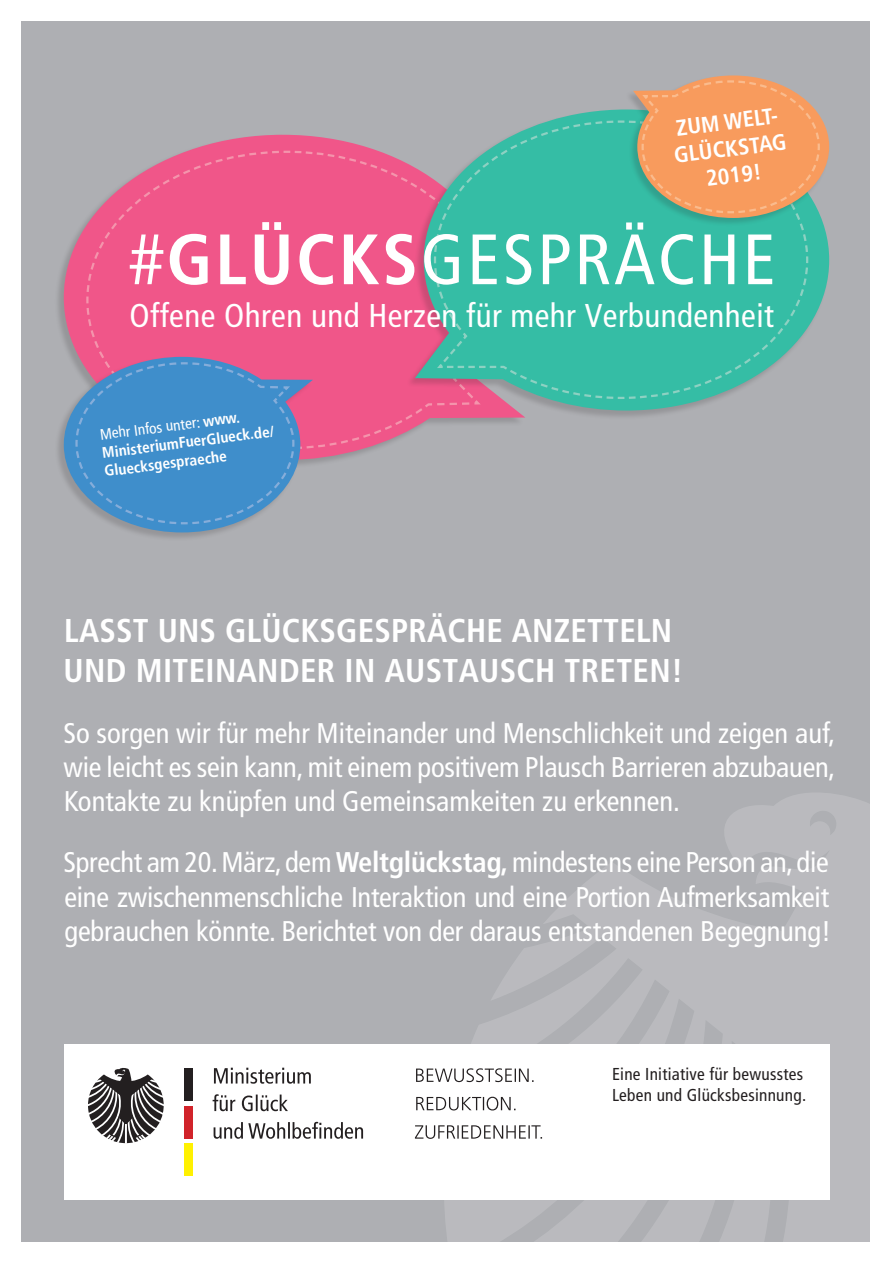
<style>
.page{position:relative;width:893px;height:1263px;background:#fff}
.page>*{position:absolute;margin:0;border:0;box-sizing:border-box;transform-origin:0 0}
.t1{font:condensed 71.1px "Frutiger";letter-spacing:.04em;color:#fff}
.t2{font:700 condensed 33px/39.6px "Frutiger";letter-spacing:.005em;color:#fff}
.t3{font:condensed 33px "Frutiger";letter-spacing:.015em;color:#fff}
.t4{font:condensed 28.5px/34.2px "Frutiger";letter-spacing:-.005em;color:#fff;text-align:justify}
.t5{font:700 condensed 22.5px/27px "Frutiger";color:#fff;text-align:center}
.t6{font:condensed 17.25px/21px "Frutiger";letter-spacing:.015em;color:#231f20}
.t7{font:700 condensed 15.3px/18.5px "Frutiger";color:#fff}
.s1{font-weight:700}
.s2{font-weight:400}
</style>
<div class="page">
<div style="left:21px;top:21px;width:849px;height:1221px;background:#aeafb3"></div>
<svg style="left:444px;top:793px;width:426px;height:449px;fill:#bababe"></svg>
<div style="left:64px;top:1044px;width:765px;height:155px;background:#fff"></div>
<div style="left:184px;top:1068px;width:9px;height:32px;background:#231f20"></div>
<div style="left:184px;top:1106px;width:9px;height:32px;background:#d1232a"></div>
<div style="left:184px;top:1144px;width:9px;height:32px;background:#fff101"></div>
<svg style="left:88px;top:1067px;width:76px;height:77px"></svg>
<svg style="left:214px;top:1122px;width:149px;height:17px"></svg>
<svg style="left:213px;top:1094px;width:75px;height:17px"></svg>
<svg style="left:214px;top:1068px;width:97px;height:16px"></svg>
<svg style="left:415px;top:1125px;width:127px;height:14px"></svg>
<svg style="left:416px;top:1097px;width:100px;height:13px"></svg>
<svg style="left:416px;top:1068px;width:118px;height:14px"></svg>
<svg style="left:556px;top:109px;width:273px;height:301px"></svg>
<svg style="left:618px;top:119px;width:191px;height:281px"></svg>
<div style="left:54px;top:357px;width:258px;height:184px;background:#231f20;opacity:.18"></div>
<svg style="left:64px;top:119px;width:554px;height:413px"></svg>
<svg style="left:624px;top:75px;width:205px;height:179px"></svg>
<p class="t5" style="left:669px;top:115px;width:114px;rotate:-7deg">ZUM WELT-<br>GLÜCKSTAG<br>2019!</p>
<h1 class="t1" style="left:129px;top:218px;width:648px">#<span class="s1">GLÜCKS</span>GESPRÄCHE</h1>
<p class="t3" style="left:129px;top:296px;width:646px">Offene Ohren und Herzen für mehr Verbundenheit</p>
<p class="t7" style="left:99px;top:425px;width:175px;rotate:-7deg"><span class="s2">Mehr Infos unter:</span> www.<br>MinisteriumFuerGlueck.de/<br>Gluecksgespraeche</p>
<p class="t2" style="left:64px;top:611px;width:621px">LASST UNS GLÜCKSGESPRÄCHE ANZETTELN<br>UND MITEINANDER IN AUSTAUSCH TRETEN!</p>
<p class="t4" style="left:63px;top:716px;width:773px">So sorgen wir für mehr Miteinander und Menschlichkeit und zeigen auf, wie leicht es sein kann, mit einem positivem Plausch Barrieren abzubauen, Kontakte zu knüpfen und Gemeinsamkeiten zu erkennen.</p>
<p class="t4" style="left:63px;top:846px;width:769px">Sprecht am 20. März, dem <span class="s1">Weltglückstag,</span> mindestens eine Person an, die eine zwischenmenschliche Interaktion und eine Portion Aufmerksamkeit gebrauchen könnte. Berichtet von der daraus entstandenen Begegnung!</p>
<p class="t6" style="left:612px;top:1064px;width:196px">Eine Initiative für bewusstes<br>Leben und Glücksbesinnung.</p>
</div>
